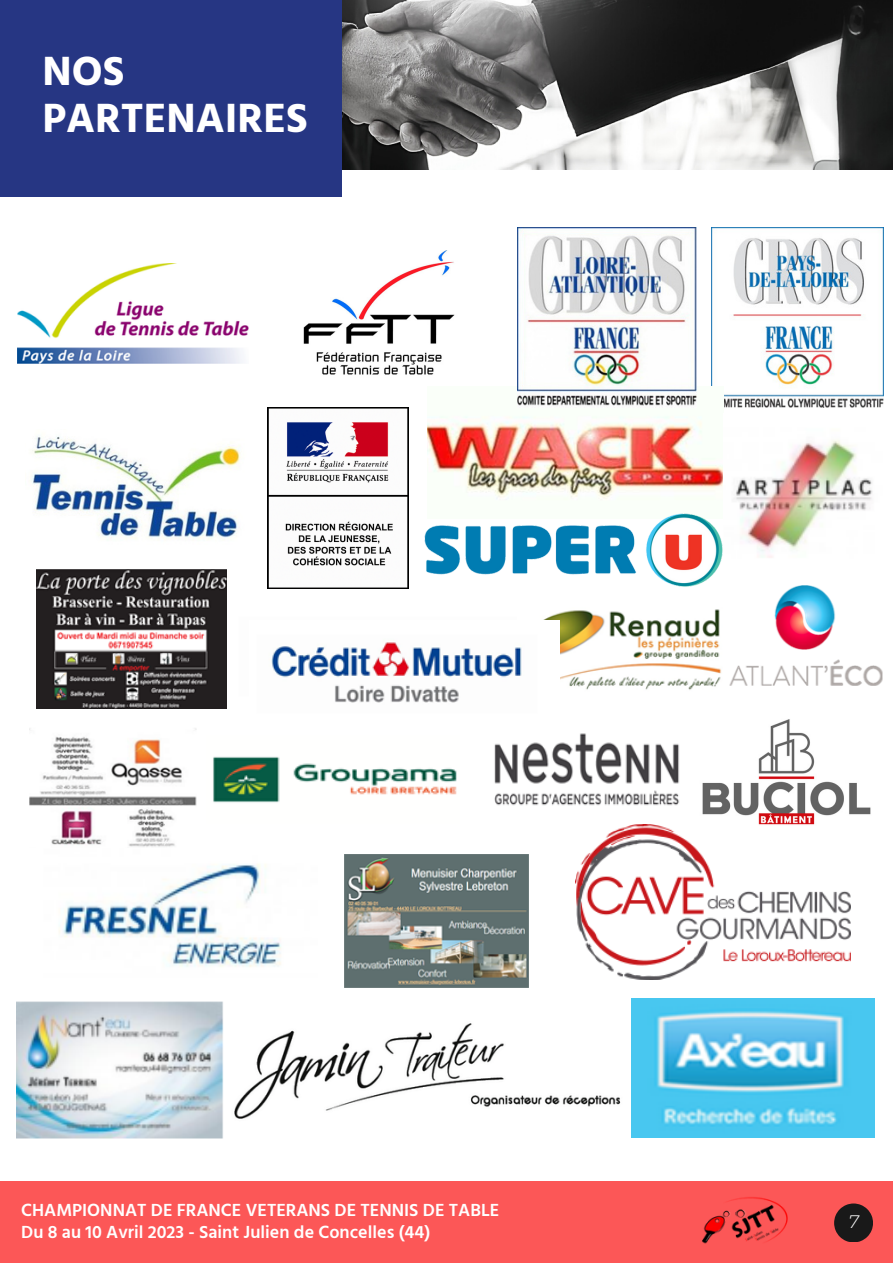
<style>
.page{position:relative;width:893px;height:1264px;background:#fff}
.page>*{position:absolute;margin:0;border:0;box-sizing:border-box;transform-origin:0 0}
.t1{font:700 42px/47.2px "Hind Siliguri";color:#fff}
.t2{font:600 18px/21.3px "Hind Siliguri";color:#fff}
.t3{font:italic 300 18px "Montserrat";color:#fff}
</style>
<div class="page">
<img style="left:342px;top:0;width:550px;height:169px">
<div style="left:0;top:0;width:342px;height:197px;background:#263683"></div>
<img style="left:18px;top:263px;width:230px;height:100px">
<img style="left:303px;top:251px;width:152px;height:124px">
<img style="left:711px;top:228px;width:172px;height:180px">
<img style="left:31px;top:436px;width:210px;height:104px">
<img style="left:428px;top:387px;width:295px;height:113px">
<img style="left:517px;top:228px;width:179px;height:180px">
<img style="left:734px;top:440px;width:139px;height:118px">
<img style="left:267px;top:407px;width:142px;height:181px">
<img style="left:543px;top:609px;width:178px;height:81px">
<img style="left:729px;top:585px;width:154px;height:101px">
<img style="left:36px;top:569px;width:190px;height:139px">
<img style="left:213px;top:756px;width:244px;height:47px">
<img style="left:29px;top:728px;width:168px;height:119px">
<img style="left:494px;top:733px;width:186px;height:73px">
<img style="left:344px;top:854px;width:185px;height:134px">
<img style="left:631px;top:998px;width:243px;height:139px">
<img style="left:59px;top:864px;width:222px;height:103px">
<img style="left:576px;top:824px;width:274px;height:155px">
<img style="left:17px;top:1001px;width:206px;height:138px">
<img style="left:424px;top:513px;width:299px;height:74px">
<img style="left:234px;top:1023px;width:387px;height:96px">
<div style="left:0;top:1181px;width:892px;height:81px;background:#fc5757"></div>
<img style="left:702px;top:1197px;width:86px;height:47px">
<svg style="left:834px;top:1203px;width:39px;height:39px"></svg>
<img style="left:687px;top:719px;width:184px;height:111px">
<img style="left:271px;top:620px;width:288px;height:83px">
<h1 class="t1" style="left:42px;top:47px;width:267px">NOS<br>PARTENAIRES</h1>
<p class="t2" style="left:21px;top:1199px;width:479px">CHAMPIONNAT DE FRANCE VETERANS DE TENNIS DE TABLE<br>Du 8 au 10 Avril 2023 - Saint Julien de Concelles (44)</p>
<p class="t3" style="left:848px;top:1210px;width:12px">7</p>
</div>
